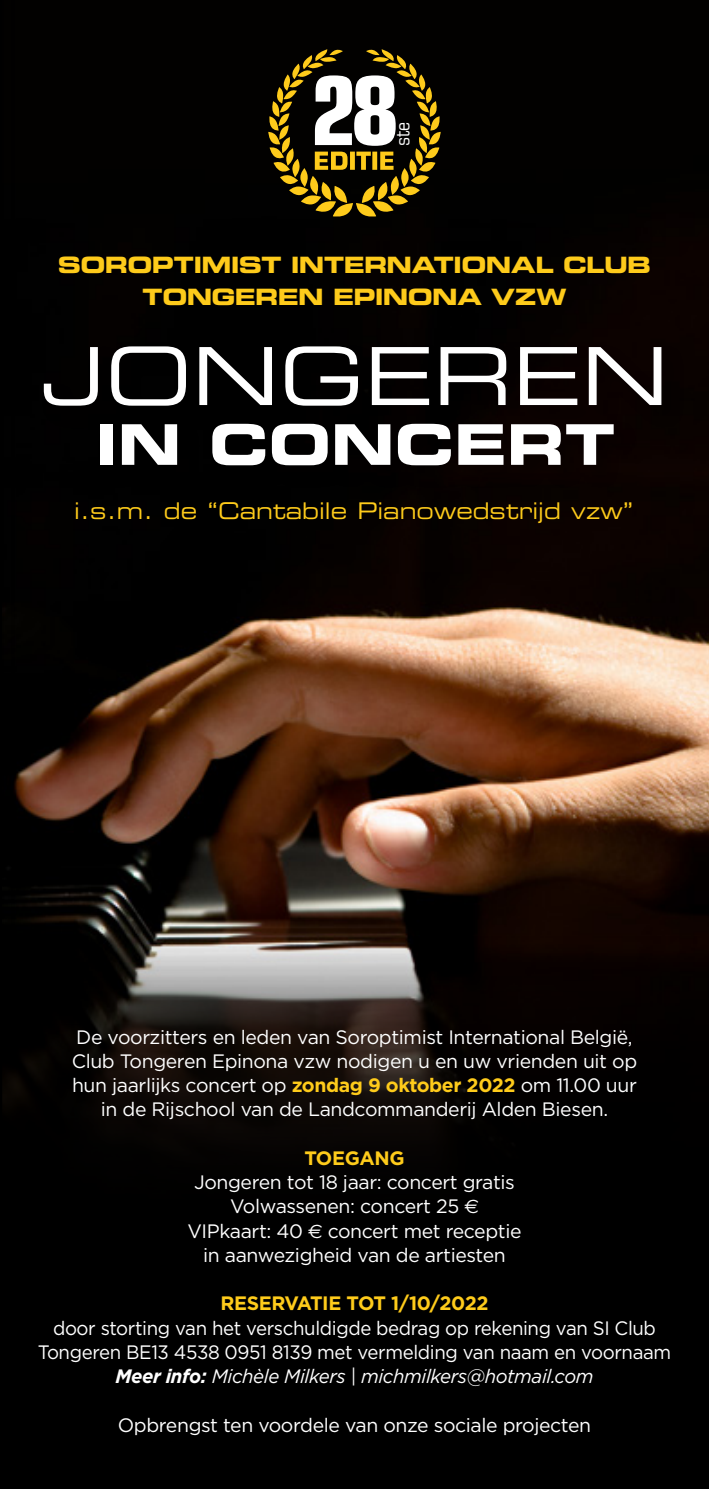
<style>
.page{position:relative;width:709px;height:1489px;background:#fff}
.page>*{position:absolute;margin:0;border:0;box-sizing:border-box;transform-origin:0 0}
.t1{font:700 condensed 95px "Eurostile LT Std";color:#fff}
.t2{font:80px "Eurostile LT Std Ex 2";color:#fff}
.t3{font:56px "Eurostile LT Std Bold Ex 2";color:#fff}
.t4{font:23px "Eurostile LT Std Ex 2";color:#fecb1b;scale:.93 1}
.t5{font:22.5px/32.5px "Eurostile LT Std Bold Ex 2";letter-spacing:-.03em;color:#fecb1b;text-align:center}
.t6{font:condensed 19.75px "Eurostile LT Std";color:#fff}
.t7{font:19.5px/24.2px "Gotham";letter-spacing:-.02em;color:#fff;text-align:center}
.t8{font:19.5px/24.2px "Gotham";letter-spacing:-.02em;color:#fff;text-align:center;scale:.96 1}
.t9{font:700 19.5px "Gotham";letter-spacing:-.02em;color:#fecb1b}
.s1{font-weight:700;color:#fecb1b}
.s2{font-family:"Euro Sans"}
.s3{font-weight:700;font-style:italic}
.s4{font-style:italic}
</style>
<div class="page">
<div style="left:0;top:0;width:709px;height:1488px;background:#000"></div>
<img style="left:3px;top:131px;width:706px;height:1002px">
<div style="left:40px;top:343px;width:645px;height:145px;background:#000"></div>
<svg style="left:268px;top:49px;width:172px;height:169px"></svg>
<h1 class="t1" style="left:310px;top:53px;width:90px">28</h1>
<p class="t6" style="left:391px;top:146px;width:25px;rotate:-90deg">ste</p>
<p class="t5" style="left:58px;top:248px;width:595px">SOROPTIMIST INTERNATIONAL CLUB<br>TONGEREN EPINONA VZW</p>
<h2 class="t2" style="left:42px;top:321px;width:628px">JONGEREN</h2>
<h3 class="t3" style="left:95px;top:405px;width:521px">IN CONCERT</h3>
<p class="t4" style="left:74px;top:495px;width:602px">i.s.m. de “Cantabile Pianowedstrijd vzw”</p>
<p class="t7" style="left:72px;top:1024px;width:567px">De voorzitters en leden van Soroptimist International België, Club Tongeren Epinona vzw nodigen u en uw vrienden uit op hun jaarlijks concert op <span class="s1">zondag 9 oktober 2022</span> om 11.00 uur in de Rijschool van de Landcommanderij Alden Biesen.</p>
<p class="t9" style="left:304px;top:1146px;width:102px">TOEGANG</p>
<p class="t7" style="left:187px;top:1169px;width:335px">Jongeren tot 18 jaar: concert gratis<br>Volwassenen: concert 25 <span class="s2">e<br></span>VIPkaart: 40 <span class="s2">e</span> concert met receptie in aanwezigheid van de artiesten</p>
<p class="t9" style="left:220px;top:1292px;width:269px">RESERVATIE TOT 1/10/2022</p>
<p class="t8" style="left:38px;top:1315px;width:661px">door storting van het verschuldigde bedrag op rekening van SI Club<br>Tongeren BE13 4538 0951 8139 met vermelding van naam en voornaam<br><span class="s3">Meer info:</span> <span class="s4">Michèle Milkers | michmilkers@hotmail.com</span></p>
<p class="t7" style="left:118px;top:1412px;width:475px">Opbrengst ten voordele van onze sociale projecten</p>
</div>
